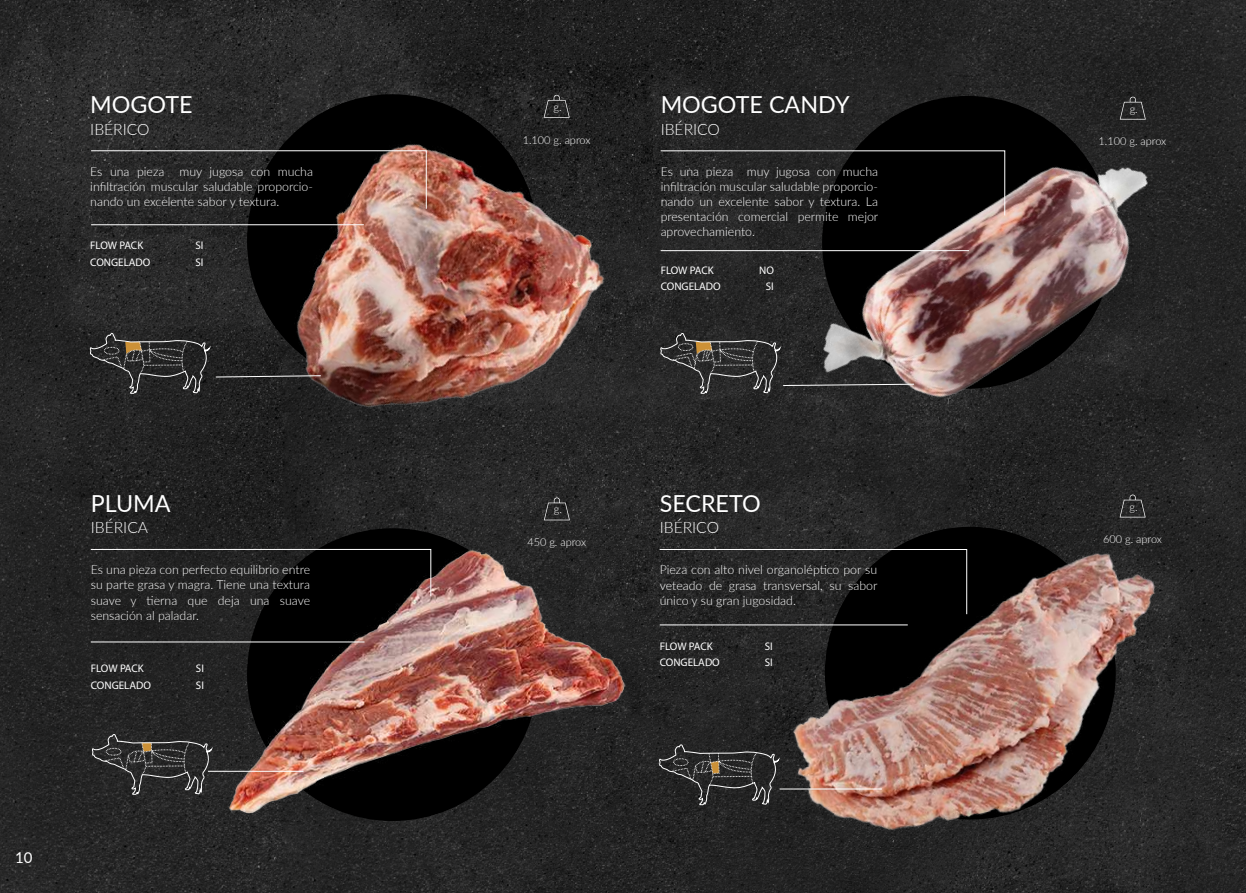
<style>
.page{position:relative;width:1246px;height:893px;background:#fff}
.page>*{position:absolute;margin:0;border:0;box-sizing:border-box;transform-origin:0 0}
.t1{font:23.4px "Lato";color:#fff}
.t2{font:300 15.75px "Lato";color:#fff}
.t3{font:15px "Lato";color:#fff}
.t4{font:300 12.45px/15.1px "Lato";color:#fff;text-align:justify}
.t5{font:11.1px "Myriad Pro";color:#fff}
.t6{font:300 10.95px "Lato";color:#fff}
</style>
<div class="page">
<img style="left:0;top:0;width:1246px;height:893px">
<div style="left:823px;top:97px;width:289px;height:291px;background:#000;border-radius:50%"></div>
<img style="left:176px;top:610px;width:501px;height:237px">
<svg style="left:90px;top:549px;width:8px;height:48px"></svg>
<hr style="left:91px;top:642px;width:273px;height:1px;background:#fff">
<hr style="left:208px;top:771px;width:96px;height:1px;background:#fff">
<svg style="left:92px;top:734px;width:121px;height:61px;background:#393938"></svg>
<img style="left:716px;top:473px;width:530px;height:420px">
<svg style="left:659px;top:549px;width:308px;height:66px;background:#151515"></svg>
<hr style="left:660px;top:625px;width:248px;height:1px;background:#fff">
<svg style="left:1083px;top:474px;width:9px;height:8px"></svg>
<svg style="left:1119px;top:494px;width:27px;height:23px"></svg>
<svg style="left:659px;top:744px;width:121px;height:61px;background:#373635"></svg>
<svg style="left:1080px;top:68px;width:8px;height:3px"></svg>
<svg style="left:1120px;top:97px;width:26px;height:21px"></svg>
<img style="left:781px;top:118px;width:422px;height:341px">
<svg style="left:781px;top:333px;width:133px;height:61px;background:#635c5b"></svg>
<img style="left:98px;top:0;width:683px;height:610px">
<svg style="left:91px;top:150px;width:336px;height:59px;background:#3c322f"></svg>
<hr style="left:91px;top:224px;width:273px;height:1px;background:#fff">
<svg style="left:544px;top:95px;width:26px;height:23px"></svg>
<svg style="left:90px;top:333px;width:231px;height:61px;background:#33302f"></svg>
<svg style="left:660px;top:150px;width:345px;height:66px"></svg>
<hr style="left:661px;top:250px;width:308px;height:1px;background:#fff">
<hr style="left:779px;top:789px;width:103px;height:1px;background:#fff">
<h1 class="t1" style="left:90px;top:88px;width:104px">MOGOTE</h1>
<p class="t2" style="left:90px;top:118px;width:61px">IBÉRICO</p>
<p class="t4" style="left:90px;top:163px;width:224px">Es una pieza muy jugosa con mucha infiltración muscular saludable proporcio&shy;nando un excelente sabor y textura.</p>
<p class="t5" style="left:90px;top:239px;width:55px">FLOW PACK</p>
<p class="t5" style="left:195px;top:239px;width:10px">SI</p>
<p class="t5" style="left:90px;top:255px;width:62px">CONGELADO</p>
<p class="t5" style="left:195px;top:255px;width:10px">SI</p>
<h1 class="t1" style="left:91px;top:486px;width:81px">PLUMA</h1>
<p class="t2" style="left:91px;top:517px;width:59px">IBÉRICA</p>
<p class="t4" style="left:91px;top:562px;width:221px">Es una pieza con perfecto equilibrio entre su parte grasa y magra. Tiene una textura suave y tierna que deja una suave sensación al paladar.</p>
<p class="t5" style="left:91px;top:661px;width:55px">FLOW PACK</p>
<p class="t5" style="left:196px;top:661px;width:10px">SI</p>
<p class="t5" style="left:91px;top:678px;width:62px">CONGELADO</p>
<p class="t5" style="left:196px;top:678px;width:10px">SI</p>
<p class="t3" style="left:15px;top:846px;width:19px">10</p>
<p class="t6" style="left:554px;top:99px;width:10px">g.</p>
<p class="t6" style="left:523px;top:132px;width:69px">1.100 g. aprox</p>
<h1 class="t1" style="left:661px;top:88px;width:190px">MOGOTE CANDY</h1>
<p class="t2" style="left:661px;top:118px;width:61px">IBÉRICO</p>
<p class="t4" style="left:661px;top:163px;width:219px">Es una pieza muy jugosa con mucha infiltración muscular saludable proporcio&shy;nando un excelente sabor y textura. La presentación comercial permite mejor aprovechamiento.</p>
<p class="t5" style="left:661px;top:263px;width:55px">FLOW PACK</p>
<p class="t5" style="left:759px;top:263px;width:16px">NO</p>
<p class="t5" style="left:661px;top:280px;width:62px">CONGELADO</p>
<p class="t5" style="left:766px;top:280px;width:10px">SI</p>
<p class="t6" style="left:554px;top:502px;width:10px">g.</p>
<p class="t6" style="left:527px;top:535px;width:60px">450 g. aprox</p>
<h1 class="t1" style="left:660px;top:486px;width:103px">SECRETO</h1>
<p class="t2" style="left:660px;top:517px;width:61px">IBÉRICO</p>
<p class="t4" style="left:660px;top:562px;width:219px">Pieza con alto nivel organoléptico por su veteado de grasa transversal, su sabor único y su gran jugosidad.</p>
<p class="t5" style="left:660px;top:639px;width:55px">FLOW PACK</p>
<p class="t5" style="left:765px;top:639px;width:10px">SI</p>
<p class="t5" style="left:660px;top:656px;width:62px">CONGELADO</p>
<p class="t5" style="left:765px;top:656px;width:10px">SI</p>
<p class="t6" style="left:1130px;top:101px;width:10px">g.</p>
<p class="t6" style="left:1098px;top:134px;width:69px">1.100 g. aprox</p>
<p class="t6" style="left:1129px;top:499px;width:10px">g.</p>
<p class="t6" style="left:1103px;top:532px;width:60px">600 g. aprox</p>
</div>
